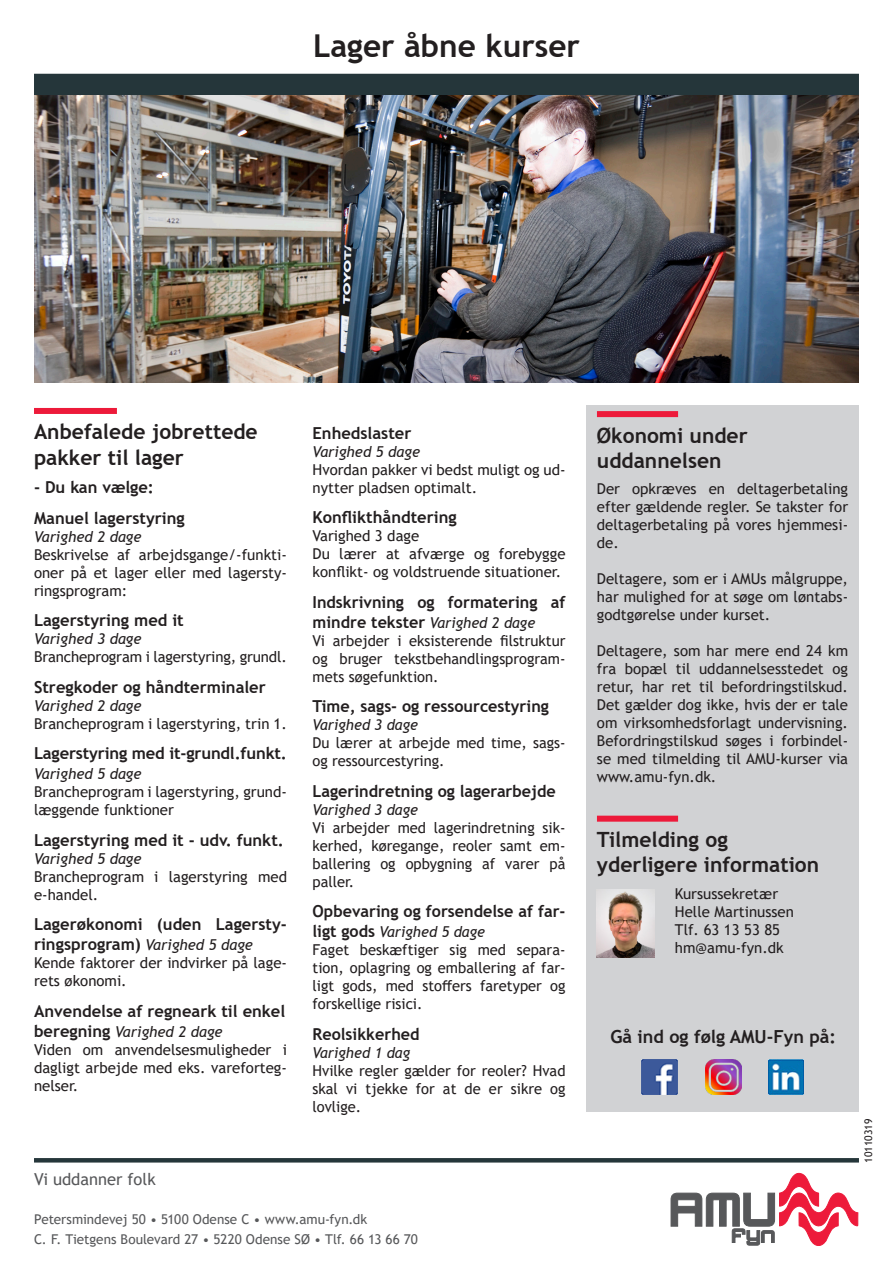
<style>
.page{position:relative;width:893px;height:1263px;background:#fff}
.page>*{position:absolute;margin:0;border:0;box-sizing:border-box;transform-origin:0 0}
.t1{font:700 31.5px "Trebuchet MS";color:#231f20}
.Afsnitsstreg_FED_bro{font:700 21px/25.2px "Trebuchet MS";color:#231f20}
.brødtekst_brochurer{font:700 18px "Trebuchet MS";color:#231f20}
.brødtekst_brochurer-2{font:700 16.5px/19.8px "Trebuchet MS";color:#231f20}
.brødtekst{font:700 16.5px/19.8px "Trebuchet MS";color:#231f20}
.t2{font:16.5px "Trebuchet MS";color:#57585a}
.brødtekst_brochurer-3{font:15px/18px "Trebuchet MS";color:#231f20;text-align:justify}
.brødtekst-2{font:15px/18px "Trebuchet MS";color:#231f20;text-align:justify}
.brødtekst_brochurer-4{font:italic 15px "Trebuchet MS";color:#231f20}
.brødtekst-3{font:italic 15px "Trebuchet MS";color:#231f20}
.brødtekst_brochurer-5{font:13.5px "Trebuchet MS";color:#57585a}
.brødtekst_brochurer-6{font:10.5px "Trebuchet MS";color:#231f20}
.s1{font-weight:400;font-style:italic;font-size:15px}
.s2{font-weight:700;font-style:normal;font-size:16.5px}
</style>
<div class="page">
<div style="left:34px;top:74px;width:825px;height:22px;background:#25363a"></div>
<img style="left:34px;top:96px;width:825px;height:287px">
<svg style="left:671px;top:1173px;width:187px;height:73px"></svg>
<svg style="left:34px;top:1158px;width:825px;height:4px;background:#28393d"></svg>
<div style="left:586px;top:405px;width:273px;height:707px;background:#d1d2d4"></div>
<div style="left:34px;top:408px;width:83px;height:6px;background:#ed1a3a"></div>
<div style="left:597px;top:411px;width:81px;height:6px;background:#ed1a3a"></div>
<div style="left:597px;top:816px;width:81px;height:6px;background:#ed1a3a"></div>
<img style="left:597px;top:890px;width:58px;height:68px">
<img style="left:642px;top:1059px;width:35px;height:35px">
<img style="left:706px;top:1059px;width:35px;height:35px">
<img style="left:768px;top:1059px;width:36px;height:35px">
<p class="t1" style="left:313px;top:26px;width:268px">Lager åbne kurser</p>
<p class="Afsnitsstreg_FED_bro" style="left:34px;top:419px;width:225px">Anbefalede jobrettede pakker til lager</p>
<p class="brødtekst_brochurer-2" style="left:34px;top:477px;width:121px">- Du kan vælge:</p>
<p class="brødtekst_brochurer-2" style="left:34px;top:508px;width:152px">Manuel lagerstyring</p>
<p class="brødtekst_brochurer-4" style="left:34px;top:527px;width:109px">Varighed 2 dage</p>
<p class="brødtekst_brochurer-3" style="left:34px;top:545px;width:254px">Beskrivelse af arbejdsgange/-funkti&shy;oner på et lager eller med lagersty&shy;ringsprogram:</p>
<p class="brødtekst_brochurer-2" style="left:34px;top:610px;width:151px">Lagerstyring med it</p>
<p class="brødtekst_brochurer-4" style="left:34px;top:630px;width:109px">Varighed 3 dage</p>
<p class="brødtekst_brochurer-3" style="left:34px;top:648px;width:254px">Brancheprogram i lagerstyring, grundl.</p>
<p class="brødtekst_brochurer-2" style="left:34px;top:677px;width:233px">Stregkoder og håndterminaler</p>
<p class="brødtekst_brochurer-4" style="left:34px;top:696px;width:109px">Varighed 2 dage</p>
<p class="brødtekst_brochurer-3" style="left:34px;top:714px;width:254px">Brancheprogram i lagerstyring, trin 1.</p>
<p class="brødtekst_brochurer-2" style="left:34px;top:744px;width:254px">Lagerstyring med it-grundl.funkt.</p>
<p class="brødtekst_brochurer-4" style="left:34px;top:765px;width:109px">Varighed 5 dage</p>
<p class="brødtekst_brochurer-3" style="left:34px;top:783px;width:254px">Brancheprogram i lagerstyring, grund&shy;læggende funktioner</p>
<p class="brødtekst_brochurer-2" style="left:34px;top:830px;width:251px">Lagerstyring med it - udv. funkt.</p>
<p class="brødtekst_brochurer-4" style="left:34px;top:849px;width:109px">Varighed 5 dage</p>
<p class="brødtekst_brochurer-3" style="left:34px;top:867px;width:254px">Brancheprogram i lagerstyring med e-handel.</p>
<p class="brødtekst_brochurer-2" style="left:34px;top:915px;width:254px">Lagerøkonomi (uden Lagersty&shy;ringsprogram) <span class="s1">Varighed 5 dage</span></p>
<p class="brødtekst_brochurer-3" style="left:34px;top:954px;width:254px">Kende faktorer der indvirker på lage&shy;rets økonomi.</p>
<p class="brødtekst_brochurer-2" style="left:34px;top:1001px;width:253px">Anvendelse af regneark til enkel</p>
<p class="brødtekst_brochurer-4" style="left:34px;top:1022px;width:190px"><span class="s2">beregning</span> Varighed 2 dage</p>
<p class="brødtekst_brochurer-3" style="left:34px;top:1040px;width:254px">Viden om anvendelsesmuligheder i dagligt arbejde med eks. vareforteg&shy;nelser.</p>
<p class="t2" style="left:34px;top:1168px;width:123px">Vi uddanner folk</p>
<p class="brødtekst_brochurer-2" style="left:313px;top:423px;width:100px">Enhedslaster</p>
<p class="brødtekst_brochurer-4" style="left:313px;top:442px;width:109px">Varighed 5 dage</p>
<p class="brødtekst_brochurer-3" style="left:313px;top:460px;width:254px">Hvordan pakker vi bedst muligt og ud&shy;nytter pladsen optimalt.</p>
<p class="brødtekst_brochurer-2" style="left:313px;top:507px;width:146px">Konflikthåndtering</p>
<p class="brødtekst_brochurer-3" style="left:313px;top:527px;width:108px">Varighed 3 dage</p>
<p class="brødtekst_brochurer-3" style="left:313px;top:545px;width:254px">Du lærer at afværge og forebygge konflikt- og voldstruende situationer.</p>
<p class="brødtekst" style="left:313px;top:592px;width:254px">Indskrivning og formatering af mindre tekster <span class="s1">Varighed 2 dage</span></p>
<p class="brødtekst-2" style="left:313px;top:631px;width:254px">Vi arbejder i eksisterende filstruktur og bruger tekstbehandlingsprogram&shy;mets søgefunktion.</p>
<p class="brødtekst" style="left:313px;top:696px;width:238px">Time, sags- og ressourcestyring</p>
<p class="brødtekst-3" style="left:313px;top:716px;width:107px">Varighed 3 dage</p>
<p class="brødtekst-2" style="left:313px;top:734px;width:254px">Du lærer at arbejde med time, sags&shy;og ressourcestyring.</p>
<p class="brødtekst" style="left:313px;top:781px;width:245px">Lagerindretning og lagerarbejde</p>
<p class="brødtekst-3" style="left:313px;top:800px;width:107px">Varighed 3 dage</p>
<p class="brødtekst-2" style="left:313px;top:818px;width:254px">Vi arbejder med lagerindretning sik&shy;kerhed, køregange, reoler samt em&shy;ballering og opbygning af varer på paller.</p>
<p class="brødtekst" style="left:313px;top:901px;width:253px">Opbevaring og forsendelse af far-</p>
<p class="brødtekst-3" style="left:313px;top:923px;width:174px"><span class="s2">ligt gods</span> Varighed 5 dage</p>
<p class="brødtekst-2" style="left:313px;top:941px;width:254px;text-align:left">Faget beskæftiger sig med separa&shy;tion, oplagring og emballering af far&shy;ligt gods, med stoffers faretyper og forskellige risici.</p>
<p class="brødtekst" style="left:313px;top:1024px;width:109px">Reolsikkerhed</p>
<p class="brødtekst-3" style="left:313px;top:1043px;width:99px">Varighed 1 dag</p>
<p class="brødtekst-2" style="left:313px;top:1061px;width:254px">Hvilke regler gælder for reoler? Hvad skal vi tjekke for at de er sikre og lovlige.</p>
<p class="brødtekst_brochurer-5" style="left:34px;top:1211px;width:335px">Petersmindevej 50 • 5100 Odense C • www.amu-fyn.dk</p>
<p class="brødtekst_brochurer-5" style="left:34px;top:1231px;width:385px">C. F. Tietgens Boulevard 27 • 5220 Odense SØ • Tlf. 66 13 66 70</p>
<p class="Afsnitsstreg_FED_bro" style="left:597px;top:423px;width:152px">Økonomi under uddannelsen</p>
<p class="brødtekst_brochurer-3" style="left:597px;top:480px;width:253px">Der opkræves en deltagerbetaling efter gældende regler. Se takster for deltagerbetaling på vores hjemmesi&shy;de.</p>
<p class="brødtekst_brochurer-3" style="left:597px;top:570px;width:253px">Deltagere, som er i AMUs målgruppe, har mulighed for at søge om løntabs&shy;godtgørelse under kurset.</p>
<p class="brødtekst_brochurer-3" style="left:597px;top:642px;width:253px">Deltagere, som har mere end 24 km fra bopæl til uddannelsesstedet og retur, har ret til befordringstilskud.<br>Det gælder dog ikke, hvis der er tale om virksomhedsforlagt undervisning.<br>Befordringstilskud søges i forbindel&shy;se med tilmelding til AMU-kurser via www.amu-fyn.dk.</p>
<p class="Afsnitsstreg_FED_bro" style="left:597px;top:827px;width:224px">Tilmelding og yderligere information</p>
<p class="brødtekst_brochurer-3" style="left:675px;top:884px;width:105px">Kursussekretær</p>
<p class="brødtekst_brochurer-3" style="left:675px;top:902px;width:120px">Helle Martinussen</p>
<p class="brødtekst_brochurer-3" style="left:675px;top:920px;width:107px">Tlf. 63 13 53 85</p>
<p class="brødtekst_brochurer-3" style="left:675px;top:938px;width:110px">hm@amu-fyn.dk</p>
<p class="brødtekst_brochurer" style="left:610px;top:1026px;width:227px">Gå ind og følg AMU-Fyn på:</p>
<p class="brødtekst_brochurer-6" style="left:862px;top:1162px;width:46px;rotate:-90deg">10110319</p>
</div>
